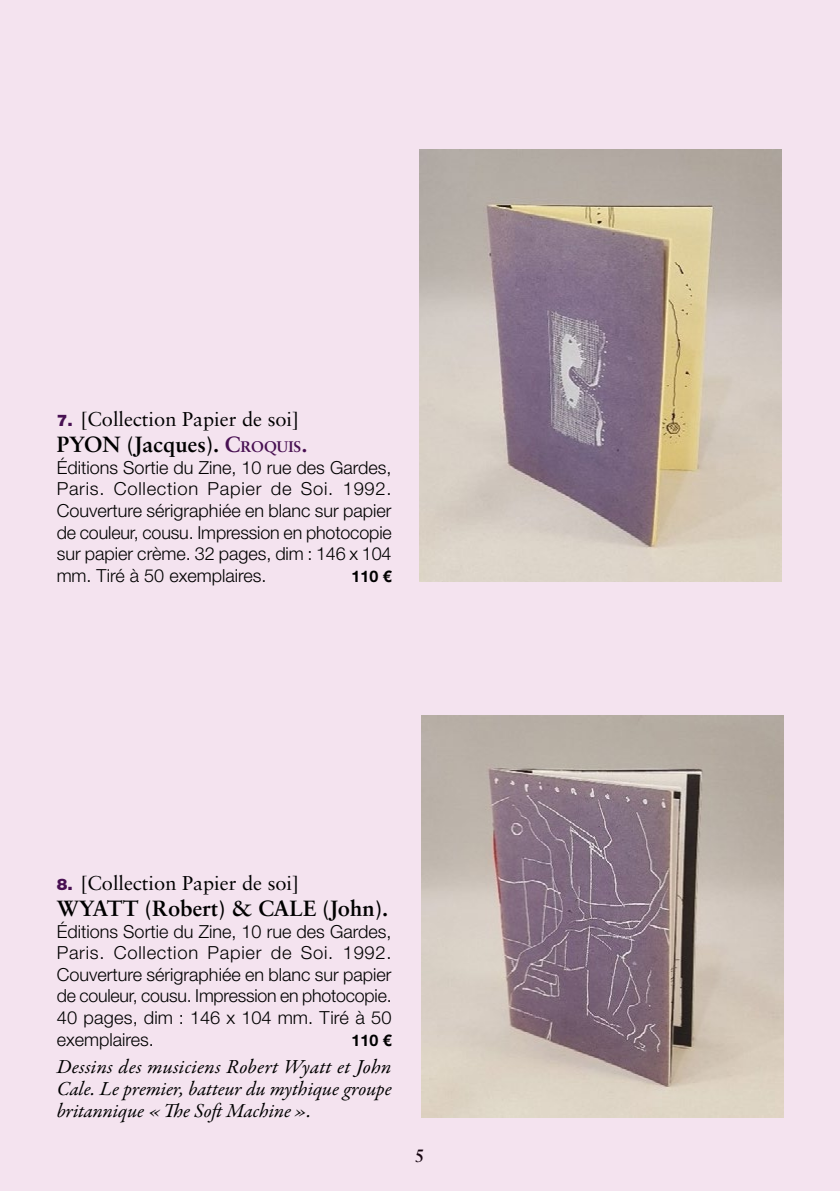
<style>
.page{position:relative;width:840px;height:1191px;background:#fff}
.page>*{position:absolute;margin:0;border:0;box-sizing:border-box;transform-origin:0 0}
.t1{font:700 22px "Sabon LT Std";color:#000}
.Ouvrage_notice{font:italic 20px/22px "Garamond Premr Pro";color:#000;text-align:justify}
.t2{font:20px "Sabon LT Std";color:#000}
.Ouvrage_descriptif{font:300 18px/21.6px "Helvetica Neue LT Std";color:#000;text-align:justify}
.t3{font:700 18px "Sabon LT Std";color:#000}
.Ouvrage_descriptif-2{font:700 16px "Helvetica Neue LT Std";color:#000}
.s1{font-family:"Helvetica Neue LT Std";font-weight:900;font-size:16px;color:#481052}
.s2{color:#481052}
.s3{font-size:15.4px;color:#481052}
</style>
<div class="page">
<div style="left:0;top:0;width:839px;height:1191px;background:#f4e3ef"></div>
<img style="left:420px;top:149px;width:361px;height:433px">
<img style="left:422px;top:715px;width:360px;height:402px">
<p class="t2" style="left:57px;top:407px;width:243px"><span class="s1">7.</span> [Collection Papier de soi]</p>
<p class="t1" style="left:57px;top:431px;width:252px">PYON (Jacques). <span class="s2">C</span><span class="s3">ROQUIS</span><span class="s2">.</span></p>
<p class="Ouvrage_descriptif" style="left:57px;top:456px;width:336px">Éditions Sortie du Zine, 10 rue des Gardes, Paris. Collection Papier de Soi. 1992.<br>Couverture sérigraphiée en blanc sur papier de couleur, cousu. Impression en photocopie sur papier crème. 32 pages, dim : 146 x 104 mm. Tiré à 50 exemplaires.</p>
<p class="Ouvrage_descriptif-2" style="left:351px;top:566px;width:42px">110 €</p>
<p class="t2" style="left:57px;top:870px;width:243px"><span class="s1">8.</span> [Collection Papier de soi]</p>
<p class="t1" style="left:57px;top:894px;width:333px">WYATT (Robert) &amp; CALE (John).</p>
<p class="Ouvrage_descriptif" style="left:57px;top:920px;width:336px">Éditions Sortie du Zine, 10 rue des Gardes, Paris. Collection Papier de Soi. 1992.<br>Couverture sérigraphiée en blanc sur papier de couleur, cousu. Impression en photocopie.<br>40 pages, dim : 146 x 104 mm. Tiré à 50 exemplaires.</p>
<p class="Ouvrage_descriptif-2" style="left:351px;top:1030px;width:42px">110 €</p>
<p class="Ouvrage_notice" style="left:57px;top:1057px;width:336px">Dessins des musiciens Robert Wyatt et John Cale. Le premier, batteur du mythique groupe britannique «The Soft Machine».</p>
<p class="t3" style="left:415px;top:1144px;width:12px">5</p>
</div>
